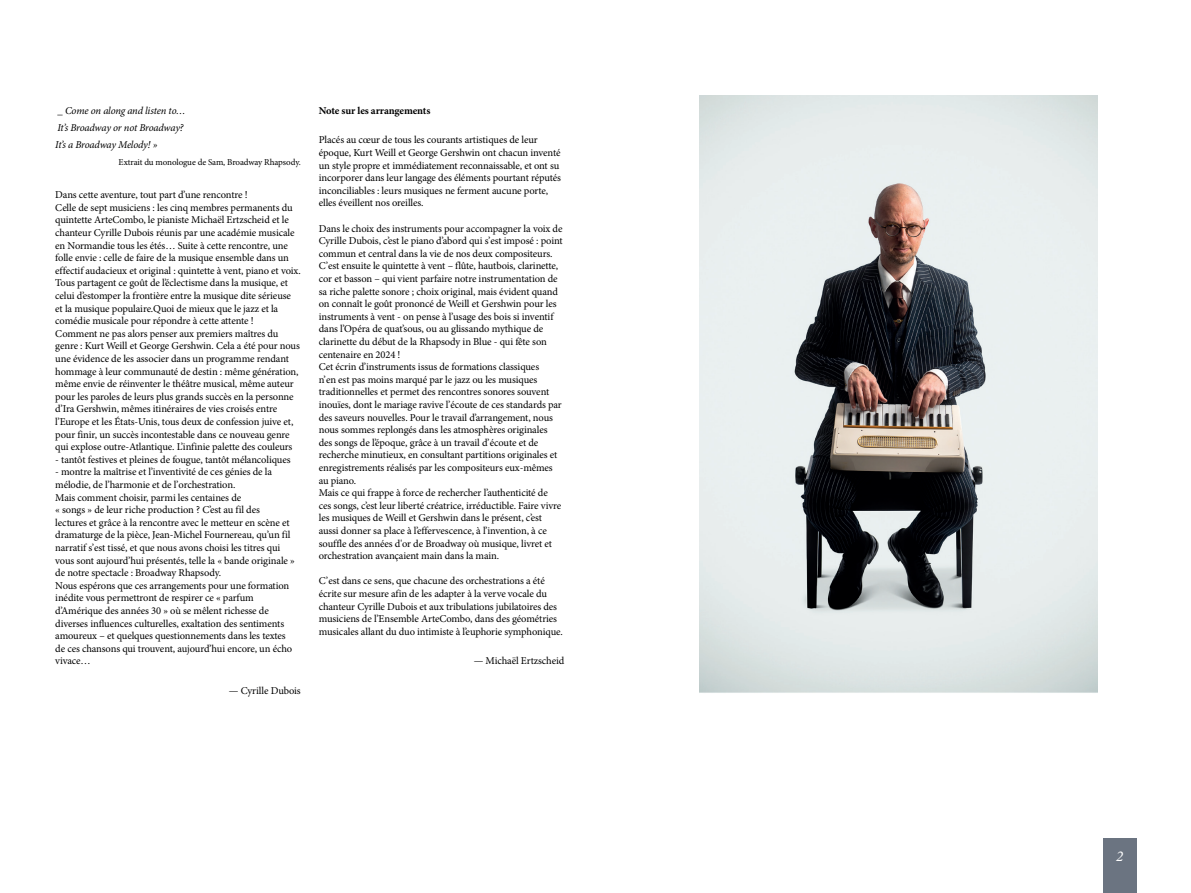
<style>
.page{position:relative;width:1191px;height:893px;background:#fff}
.page>*{position:absolute;margin:0;border:0;box-sizing:border-box;transform-origin:0 0}
.t1{font:italic 15px "Minion Pro";color:#fff}
.t2{font:10.5px/12.6px "Minion Pro";letter-spacing:-.01em;color:#000001}
.t3{font:italic 10.5px/16.8px "Minion Pro";letter-spacing:-.02em;color:#000001}
.t4{font:700 10.5px "Minion Pro";letter-spacing:-.015em;color:#000001}
.t5{font:9px "Minion Pro";letter-spacing:-.01em;color:#000001}
</style>
<div class="page">
<div style="left:1103px;top:838px;width:33px;height:55px;background:#6b7481"></div>
<img style="left:699px;top:95px;width:398px;height:598px">
<p class="t3" style="left:55px;top:102px;width:132px">_ Come on along and listen to…<br>It’s Broadway or not Broadway?<br>It’s a Broadway Melody! »</p>
<p class="t5" style="left:119px;top:156px;width:184px">Extrait du monologue de Sam, Broadway Rhapsody.</p>
<p class="t2" style="left:55px;top:189px;width:247px">Dans cette aventure, tout part d’une rencontre !<br>Celle de sept musiciens : les cinq membres permanents du quintette ArteCombo, le pianiste Michaël Ertzscheid et le chanteur Cyrille Dubois réunis par une académie musicale en Normandie tous les étés… Suite à cette rencontre, une folle envie : celle de faire de la musique ensemble dans un effectif audacieux et original : quintette à vent, piano et voix.<br>Tous partagent ce goût de l’éclectisme dans la musique, et celui d’estomper la frontière entre la musique dite sérieuse et la musique populaire.Quoi de mieux que le jazz et la comédie musicale pour répondre à cette attente !<br>Comment ne pas alors penser aux premiers maîtres du genre : Kurt Weill et George Gershwin. Cela a été pour nous une évidence de les associer dans un programme rendant hommage à leur communauté de destin : même génération, même envie de réinventer le théâtre musical, même auteur pour les paroles de leurs plus grands succès en la personne d’Ira Gershwin, mêmes itinéraires de vies croisés entre l’Europe et les États-Unis, tous deux de confession juive et, pour finir, un succès incontestable dans ce nouveau genre qui explose outre-Atlantique. L’infinie palette des couleurs</p>
<p class="t2" style="left:55px;top:453px;width:237px">- tantôt festives et pleines de fougue, tantôt mélancoliques</p>
<p class="t2" style="left:55px;top:466px;width:241px">- montre la maîtrise et l’inventivité de ces génies de la mélodie, de l’harmonie et de l’orchestration.<br>Mais comment choisir, parmi les centaines de<br>« songs » de leur riche production ? C’est au fil des<br>lectures et grâce à la rencontre avec le metteur en scène et dramaturge de la pièce, Jean-Michel Fournereau, qu’un fil narratif s’est tissé, et que nous avons choisi les titres qui vous sont aujourd’hui présentés, telle la « bande originale » de notre spectacle : Broadway Rhapsody.<br>Nous espérons que ces arrangements pour une formation inédite vous permettront de respirer ce « parfum d’Amérique des années 30 » où se mêlent richesse de diverses influences culturelles, exaltation des sentiments amoureux – et quelques questionnements dans les textes de ces chansons qui trouvent, aujourd’hui encore, un écho vivace…</p>
<p class="t2" style="left:229px;top:684px;width:73px">— Cyrille Dubois</p>
<p class="t4" style="left:319px;top:103px;width:113px">Note sur les arrangements</p>
<p class="t2" style="left:319px;top:134px;width:244px">Placés au cœur de tous les courants artistiques de leur époque, Kurt Weill et George Gershwin ont chacun inventé un style propre et immédiatement reconnaissable, et ont su incorporer dans leur langage des éléments pourtant réputés inconciliables : leurs musiques ne ferment aucune porte, elles éveillent nos oreilles.</p>
<p class="t2" style="left:319px;top:222px;width:245px">Dans le choix des instruments pour accompagner la voix de Cyrille Dubois, c’est le piano d’abord qui s’est imposé : point commun et central dans la vie de nos deux compositeurs.<br>C’est ensuite le quintette à vent – flûte, hautbois, clarinette, cor et basson – qui vient parfaire notre instrumentation de sa riche palette sonore ; choix original, mais évident quand on connaît le goût prononcé de Weill et Gershwin pour les instruments à vent - on pense à l’usage des bois si inventif dans l’Opéra de quat’sous, ou au glissando mythique de clarinette du début de la Rhapsody in Blue - qui fête son centenaire en 2024 !<br>Cet écrin d’instruments issus de formations classiques<br>n’en est pas moins marqué par le jazz ou les musiques traditionnelles et permet des rencontres sonores souvent inouïes, dont le mariage ravive l’écoute de ces standards par des saveurs nouvelles. Pour le travail d’arrangement, nous nous sommes replongés dans les atmosphères originales des songs de l’époque, grâce à un travail d’écoute et de recherche minutieux, en consultant partitions originales et enregistrements réalisés par les compositeurs eux-mêmes au piano.<br>Mais ce qui frappe à force de rechercher l’authenticité de ces songs, c’est leur liberté créatrice, irréductible. Faire vivre les musiques de Weill et Gershwin dans le présent, c’est aussi donner sa place à l’effervescence, à l’invention, à ce souffle des années d'or de Broadway où musique, livret et orchestration avançaient main dans la main.</p>
<p class="t2" style="left:319px;top:575px;width:245px">C’est dans ce sens, que chacune des orchestrations a été écrite sur mesure afin de les adapter à la verve vocale du chanteur Cyrille Dubois et aux tribulations jubilatoires des musiciens de l’Ensemble ArteCombo, dans des géométries musicales allant du duo intimiste à l’euphorie symphonique.</p>
<p class="t2" style="left:474px;top:655px;width:92px">— Michaël Ertzscheid</p>
<h1 class="t1" style="left:1116px;top:846px;width:9px">2</h1>
</div>
